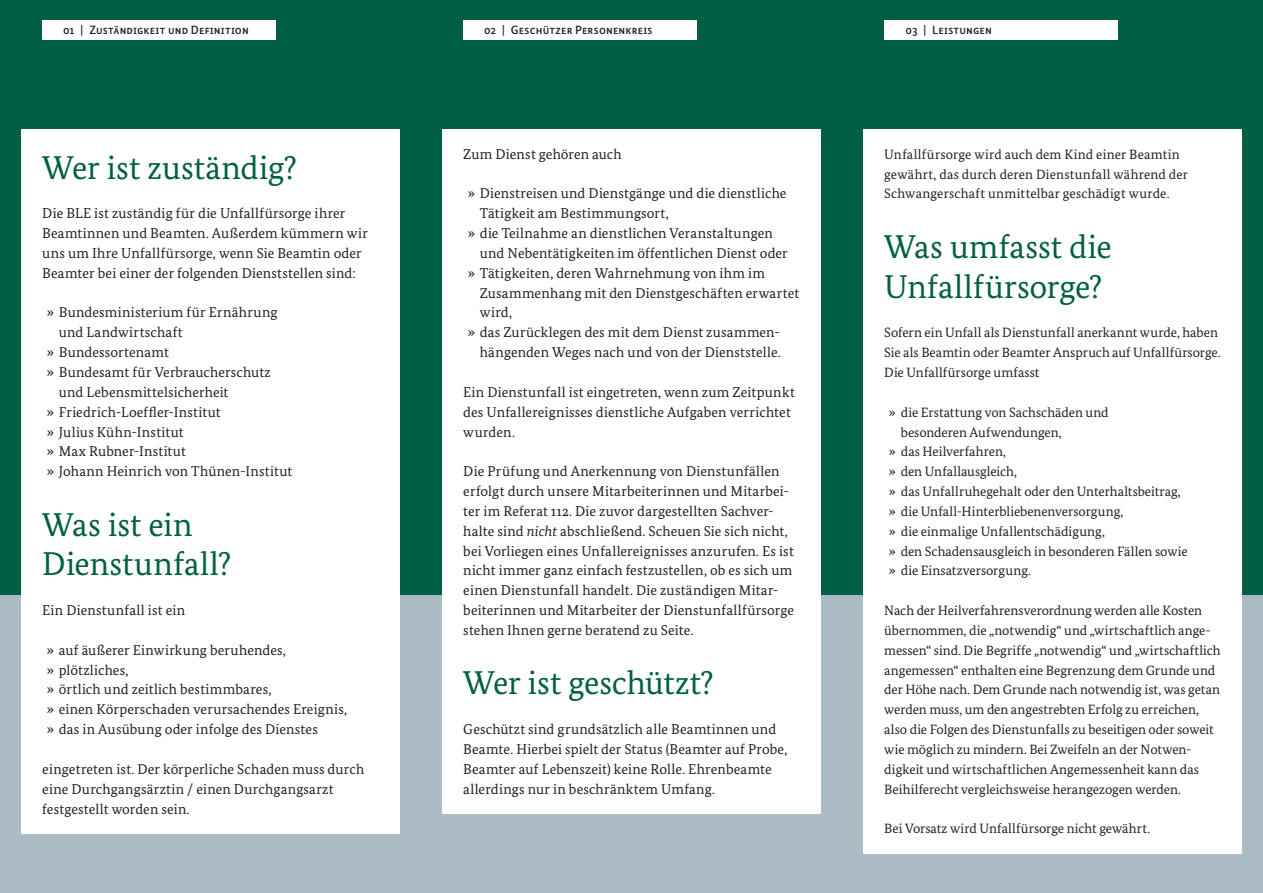
<style>
.page{position:relative;width:1263px;height:893px;background:#fff}
.page>*{position:absolute;margin:0;border:0;box-sizing:border-box;transform-origin:0 0}
._01_headline_copytex{font:33px/39.8px "Bundes Serif";color:#005f45}
._01_copytext{font:14.25px/19.8px "Bundes Serif";letter-spacing:.01em;color:#231f20}
._01_copytext-2{font:13.5px/19.8px "Bundes Serif";color:#231f20}
._00_header{font:500 12px "Bundes Sans";letter-spacing:.015em;color:#231f20}
.s1{font-style:italic}
</style>
<div class="page">
<div style="left:0;top:0;width:421px;height:595px;background:#005f45"></div>
<div style="left:421px;top:0;width:421px;height:595px;background:#005f45"></div>
<div style="left:842px;top:0;width:421px;height:595px;background:#005f45"></div>
<div style="left:842px;top:595px;width:421px;height:298px;background:#abbbc3"></div>
<div style="left:421px;top:595px;width:421px;height:298px;background:#abbbc3"></div>
<div style="left:0;top:595px;width:421px;height:298px;background:#abbbc3"></div>
<div style="left:884px;top:20px;width:234px;height:20px;background:#fff"></div>
<div style="left:463px;top:20px;width:234px;height:20px;background:#fff"></div>
<div style="left:42px;top:20px;width:234px;height:20px;background:#fff"></div>
<div style="left:21px;top:129px;width:379px;height:704px;background:#fff"></div>
<div style="left:442px;top:129px;width:379px;height:684px;background:#fff"></div>
<div style="left:863px;top:129px;width:379px;height:724px;background:#fff"></div>
<p class="_00_header" style="left:63px;top:22px;width:187px">01 | Zuständigkeit und Definition</p>
<p class="_00_header" style="left:484px;top:22px;width:170px">02 | Geschützer Personenkreis</p>
<p class="_00_header" style="left:905px;top:22px;width:88px">03 | Leistungen</p>
<p class="_01_headline_copytex" style="left:42px;top:147px;width:256px">Wer ist zuständig?</p>
<p class="_01_copytext" style="left:42px;top:203px;width:327px">Die BLE ist zuständig für die Unfallfürsorge ihrer Beamtinnen und Beamten. Außerdem kümmern wir uns um Ihre Unfallfürsorge, wenn Sie Beamtin oder Beamter bei einer der folgenden Dienststellen sind:</p>
<p class="_01_copytext" style="left:59px;top:303px;width:220px;text-indent:-12px">» Bundesministerium für Ernährung und Landwirtschaft</p>
<p class="_01_copytext" style="left:47px;top:342px;width:124px">» Bundessortenamt</p>
<p class="_01_copytext" style="left:59px;top:362px;width:214px;text-indent:-12px">» Bundesamt für Verbraucherschutz und Lebensmittelsicherheit</p>
<p class="_01_copytext" style="left:47px;top:402px;width:175px">» Friedrich-Loeffler-Institut</p>
<p class="_01_copytext" style="left:47px;top:422px;width:138px">» Julius Kühn-Institut</p>
<p class="_01_copytext" style="left:47px;top:441px;width:141px">» Max Rubner-Institut</p>
<p class="_01_copytext" style="left:47px;top:461px;width:247px">» Johann Heinrich von Thünen-Institut</p>
<p class="_01_headline_copytex" style="left:42px;top:504px;width:191px">Was ist ein<br>Dienstunfall?</p>
<p class="_01_copytext" style="left:42px;top:600px;width:144px">Ein Dienstunfall ist ein</p>
<p class="_01_copytext" style="left:47px;top:640px;width:240px">» auf äußerer Einwirkung beruhendes,</p>
<p class="_01_copytext" style="left:47px;top:660px;width:83px">» plötzliches,</p>
<p class="_01_copytext" style="left:47px;top:679px;width:226px">» örtlich und zeitlich bestimmbares,</p>
<p class="_01_copytext" style="left:47px;top:699px;width:302px">» einen Körperschaden verursachendes Ereignis,</p>
<p class="_01_copytext" style="left:47px;top:719px;width:273px">» das in Ausübung oder infolge des Dienstes</p>
<p class="_01_copytext" style="left:42px;top:759px;width:323px">eingetreten ist. Der körperliche Schaden muss durch eine Durchgangsärztin / einen Durchgangsarzt festgestellt worden sein.</p>
<p class="_01_copytext" style="left:463px;top:144px;width:160px">Zum Dienst gehören auch</p>
<p class="_01_copytext" style="left:480px;top:183px;width:308px;text-indent:-12px">» Dienstreisen und Dienstgänge und die dienstliche<br>Tätigkeit am Bestimmungsort,</p>
<p class="_01_copytext" style="left:480px;top:223px;width:309px;text-indent:-12px">» die Teilnahme an dienstlichen Veranstaltungen und Nebentätigkeiten im öffentlichen Dienst oder</p>
<p class="_01_copytext" style="left:480px;top:263px;width:321px;text-indent:-12px">» Tätigkeiten, deren Wahrnehmung von ihm im<br>Zusammenhang mit den Dienstgeschäften erwartet wird,</p>
<p class="_01_copytext" style="left:468px;top:322px;width:314px;text-align:right">» das Zurücklegen des mit dem Dienst zusammen&shy;hängenden Weges nach und von der Dienststelle.</p>
<p class="_01_copytext" style="left:463px;top:382px;width:333px">Ein Dienstunfall ist eingetreten, wenn zum Zeitpunkt des Unfallereignisses dienstliche Aufgaben verrichtet wurden.</p>
<p class="_01_copytext" style="left:463px;top:461px;width:332px">Die Prüfung und Anerkennung von Dienstunfällen erfolgt durch unsere Mitarbeiterinnen und Mitarbei&shy;ter im Referat 112. Die zuvor dargestellten Sachver&shy;halte sind <span class="s1">nicht</span> abschließend. Scheuen Sie sich nicht, bei Vorliegen eines Unfallereignisses anzurufen. Es ist nicht immer ganz einfach festzustellen, ob es sich um einen Dienstunfall handelt. Die zuständigen Mitar&shy;beiterinnen und Mitarbeiter der Dienstunfallfürsorge stehen Ihnen gerne beratend zu Seite.</p>
<p class="_01_headline_copytex" style="left:463px;top:663px;width:252px">Wer ist geschützt?</p>
<p class="_01_copytext" style="left:463px;top:719px;width:326px">Geschützt sind grundsätzlich alle Beamtinnen und Beamte. Hierbei spielt der Status (Beamter auf Probe, Beamter auf Lebenszeit) keine Rolle. Ehrenbeamte allerdings nur in beschränktem Umfang.</p>
<p class="_01_copytext-2" style="left:884px;top:144px;width:305px">Unfallfürsorge wird auch dem Kind einer Beamtin gewährt, das durch deren Dienstunfall während der<br>Schwangerschaft unmittelbar geschädigt wurde.</p>
<p class="_01_headline_copytex" style="left:884px;top:226px;width:229px">Was umfasst die<br>Unfallfürsorge?</p>
<p class="_01_copytext-2" style="left:884px;top:323px;width:338px">Sofern ein Unfall als Dienstunfall anerkannt wurde, haben<br>Sie als Beamtin oder Beamter Anspruch auf Unfallfürsorge.<br>Die Unfallfürsorge umfasst</p>
<p class="_01_copytext-2" style="left:901px;top:402px;width:209px;text-indent:-12px">» die Erstattung von Sachschäden und besonderen Aufwendungen,</p>
<p class="_01_copytext-2" style="left:889px;top:442px;width:119px">» das Heilverfahren,</p>
<p class="_01_copytext-2" style="left:889px;top:461px;width:130px">» den Unfallausgleich,</p>
<p class="_01_copytext-2" style="left:889px;top:481px;width:293px">» das Unfallruhegehalt oder den Unterhaltsbeitrag,</p>
<p class="_01_copytext-2" style="left:889px;top:501px;width:236px">» die Unfall-Hinterbliebenenversorgung,</p>
<p class="_01_copytext-2" style="left:889px;top:521px;width:218px">» die einmalige Unfallentschädigung,</p>
<p class="_01_copytext-2" style="left:889px;top:541px;width:300px">» den Schadensausgleich in besonderen Fällen sowie</p>
<p class="_01_copytext-2" style="left:889px;top:561px;width:143px">» die Einsatzversorgung.</p>
<p class="_01_copytext-2" style="left:884px;top:600px;width:338px">Nach der Heilverfahrensverordnung werden alle Kosten übernommen, die „notwendig“ und „wirtschaftlich ange--- messen“ sind. Die Begriffe „notwendig“ und „wirtschaftlich angemessen“ enthalten eine Begrenzung dem Grunde und der Höhe nach. Dem Grunde nach notwendig ist, was getan werden muss, um den angestrebten Erfolg zu erreichen, also die Folgen des Dienstunfalls zu beseitigen oder soweit wie möglich zu mindern. Bei Zweifeln an der Notwen&shy;digkeit und wirtschaftlichen Angemessenheit kann das Beihilferecht vergleichsweise herangezogen werden.</p>
<p class="_01_copytext-2" style="left:884px;top:819px;width:267px">Bei Vorsatz wird Unfallfürsorge nicht gewährt.</p>
</div>
